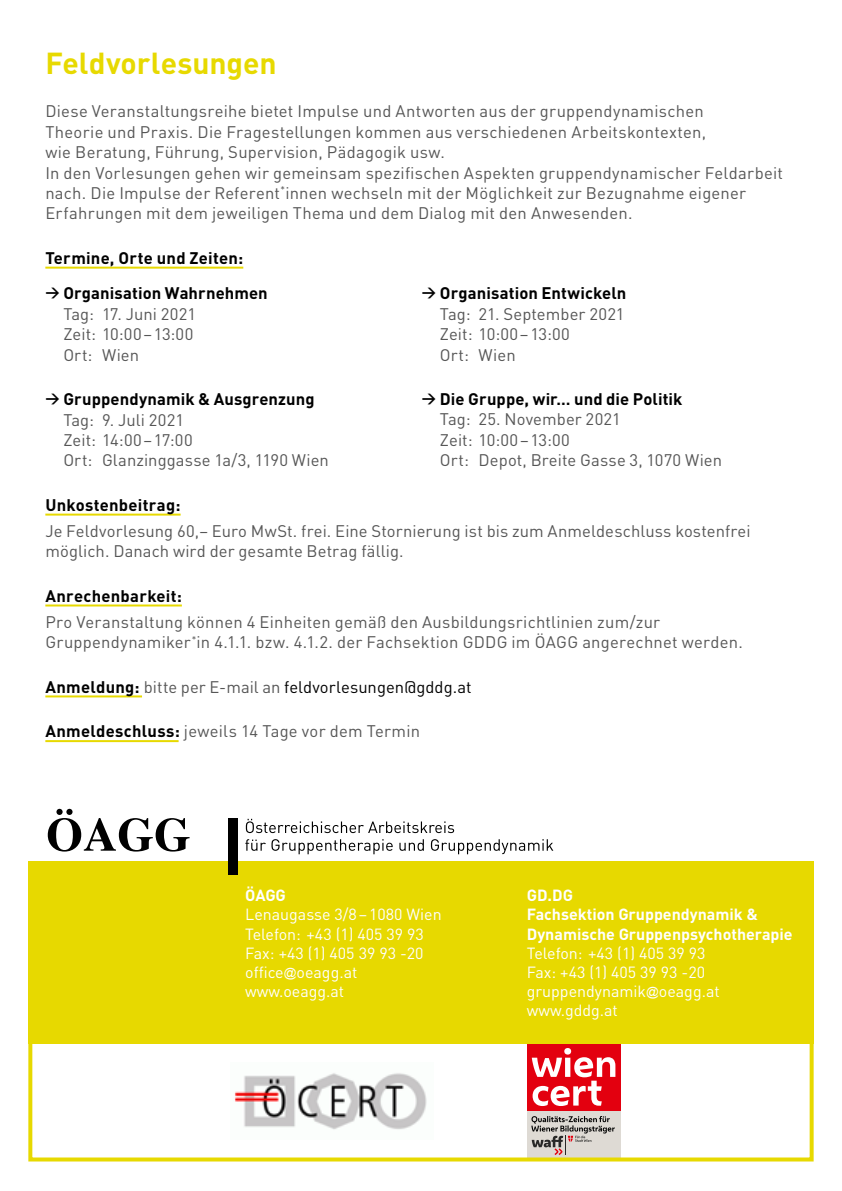
<style>
.page{position:relative;width:842px;height:1191px;background:#fff}
.page>*{position:absolute;margin:0;border:0;box-sizing:border-box;transform-origin:0 0}
.t1{font:700 30px "DIN Pro";color:#e7d900}
.t2{font:16.6px/20.4px "DIN Pro";letter-spacing:.015em;color:#565656}
.t3{font:700 16.6px "DIN Pro";letter-spacing:.015em;color:#000}
.t4{font:16.6px "DIN Pro";color:#000}
.t5{font:16px/19.2px "DIN Pro";color:#fff}
.t6{font:700 16px/19.2px "DIN Pro";color:#fff}
.s1{font-weight:700;font-size:14px;color:#000}
.s2{font-weight:700;color:#000}
.s3{font-weight:700}
.s4{color:#565656}
.s5{font-family:"Arial";font-size:12.6px}
</style>
<div class="page">
<div style="left:527px;top:1111px;width:93px;height:46px;background:#dedad4"></div>
<div style="left:527px;top:1044px;width:93px;height:67px;background:#e3000f"></div>
<svg style="left:532px;top:1048px;width:83px;height:58px"></svg>
<svg style="left:531px;top:1116px;width:84px;height:39px"></svg>
<hr style="left:45px;top:695px;width:97px;height:2px;background:#e7d900">
<div style="left:28px;top:1023px;width:786px;height:138px;border:4px solid #e7d900"></div>
<div style="left:28px;top:861px;width:786px;height:183px;background:#e7d900"></div>
<img style="left:234px;top:1073px;width:193px;height:57px">
<svg style="left:48px;top:809px;width:142px;height:42px"></svg>
<svg style="left:246px;top:819px;width:208px;height:14px"></svg>
<svg style="left:245px;top:839px;width:308px;height:15px"></svg>
<div style="left:229px;top:818px;width:9px;height:56px;background:#000"></div>
<hr style="left:45px;top:267px;width:198px;height:2px;background:#e7d900">
<hr style="left:45px;top:513px;width:136px;height:2px;background:#e7d900">
<hr style="left:45px;top:604px;width:137px;height:2px;background:#e7d900">
<hr style="left:45px;top:740px;width:134px;height:2px;background:#e7d900">
<h1 class="t1" style="left:45px;top:43px;width:233px">Feldvorlesungen</h1>
<p class="t2" style="left:45px;top:100px;width:739px">Diese Veranstaltungsreihe bietet Impulse und Antworten aus der gruppendynamischen<br>Theorie und Praxis. Die Fragestellungen kommen aus verschiedenen Arbeitskontexten,<br>wie Beratung, Führung, Supervision, Pädagogik usw.<br>In den Vorlesungen gehen wir gemeinsam spezifischen Aspekten gruppendynamischer Feldarbeit nach. Die Impulse der Referent<sup>*</sup>innen wechseln mit der Möglichkeit zur Bezugnahme eigener Erfahrungen mit dem jeweiligen Thema und dem Dialog mit den Anwesenden.</p>
<p class="t3" style="left:45px;top:246px;width:199px">Termine, Orte und Zeiten:</p>
<p class="t2" style="left:63px;top:283px;width:206px;text-indent:-18px"><span class="s1">→</span> <span class="s2">Organisation Wahrnehmen<br></span>Tag: 17. Juni 2021<br>Zeit: 10:00–13:00<br>Ort: Wien</p>
<p class="t2" style="left:63px;top:388px;width:267px;text-indent:-18px"><span class="s1">→</span> <span class="s2">Gruppendynamik &amp; Ausgrenzung<br></span>Tag: 9. Juli 2021<br>Zeit: 14:00–17:00<br>Ort: Glanzinggasse 1a/3, 1190 Wien</p>
<p class="t3" style="left:45px;top:493px;width:137px">Unkostenbeitrag:</p>
<p class="t2" style="left:45px;top:520px;width:707px">Je Feldvorlesung 60,– Euro MwSt. frei. Eine Stornierung ist bis zum Anmeldeschluss kostenfrei möglich. Danach wird der gesamte Betrag fällig.</p>
<p class="t3" style="left:45px;top:584px;width:138px">Anrechenbarkeit:</p>
<p class="t2" style="left:45px;top:611px;width:699px">Pro Veranstaltung können 4 Einheiten gemäß den Ausbildungsrichtlinien zum/zur<br>Gruppendynamiker<sup>*</sup>in 4.1.1. bzw. 4.1.2. der Fachsektion GDDG im ÖAGG angerechnet werden.</p>
<p class="t4" style="left:45px;top:675px;width:428px"><span class="s3">Anmeldung:</span> <span class="s4">bitte per E-mail an</span> feldvorlesungen@gddg.at</p>
<p class="t2" style="left:45px;top:720px;width:376px"><span class="s2">Anmeldeschluss:</span> jeweils 14 Tage vor dem Termin</p>
<p class="t2" style="left:440px;top:282px;width:188px;text-indent:-18px"><span class="s1">→</span> <span class="s2">Organisation Entwickeln<br></span>Tag: 21. September 2021<br>Zeit: 10:00–13:00<br>Ort: Wien</p>
<p class="t2" style="left:440px;top:388px;width:284px;text-indent:-18px"><span class="s1">→</span> <span class="s2">Die Gruppe, wir… und die Politik<br></span>Tag: 25. November 2021<br>Zeit: 10:00–13:00<br>Ort: Depot, Breite Gasse 3, 1070 Wien</p>
<p class="t6" style="left:245px;top:885px;width:42px">ÖAGG</p>
<p class="t5" style="left:245px;top:904px;width:198px">Lenaugasse 3/8–1080 Wien<br>Telefon: +43 (1) 405 39 93<br>Fax: +43 (1) 405 39 93 -20 office<span class="s5">@</span>oeagg.at www.oeagg.at</p>
<p class="t6" style="left:527px;top:885px;width:267px">GD.DG<br>Fachsektion Gruppendynamik &amp;<br>Dynamische Gruppenpsychotherapie</p>
<p class="t5" style="left:527px;top:942px;width:194px">Telefon: +43 (1) 405 39 93<br>Fax: +43 (1) 405 39 93 -20 gruppendynamik<span class="s5">@</span>oeagg.at www.gddg.at</p>
</div>
